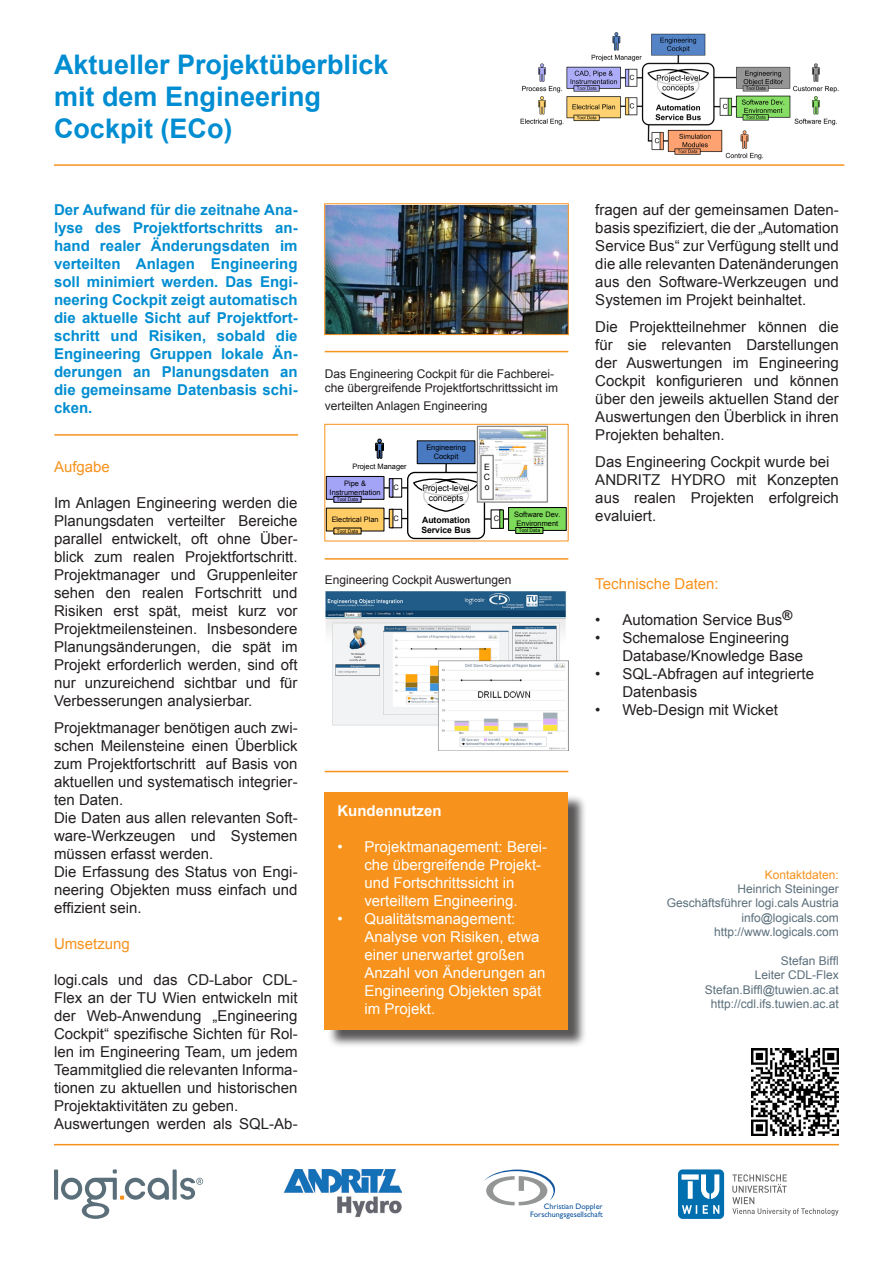
<style>
.page{position:relative;width:893px;height:1263px;background:#fff}
.page>*{position:absolute;margin:0;border:0;box-sizing:border-box;transform-origin:0 0}
.t1{font:700 27px/32.4px "Arial";color:#008dd1}
.t2{font:15px/18px "Arial";color:#231f20;text-align:justify}
.t3{font:700 15px/18px "Arial";color:#008dd1;text-align:justify}
.t4{font:15px/18px "Arial";color:#fff}
.t5{font:15px "Arial";color:#f7931d}
.t6{font:700 15px "Arial";color:#fff}
.t7{font:12px "Arial";color:#5b6f7b}
.t8{font:12px/14.4px "Arial";color:#231f20}
.t9{font:12px "Arial";color:#f7931d}
.t10{font:8.7px/10.5px "Arial";color:#000;text-align:center}
.t11{font:700 8.7px/10.5px "Arial";color:#000}
.t12{font:7.95px/7.8px "Gill Sans";color:#10559f;text-align:right}
.t13{font:7.5px/9px "Arial";color:#000;text-align:center}
.t14{font:4.95px "Arial";color:#000}
</style>
<div class="page">
<hr style="left:54px;top:1144px;width:785px;height:1px;background:#f7931d">
<hr style="left:54px;top:164px;width:790px;height:2px;background:#f7931d">
<div style="left:327px;top:794px;width:260px;height:254px;background:#231f20;opacity:.75"></div>
<div style="left:325px;top:792px;width:243px;height:237px;background:#f7931d"></div>
<hr style="left:54px;top:434px;width:244px;height:2px;background:#f7931d">
<hr style="left:325px;top:351px;width:243px;height:1px;background:#f7931d">
<hr style="left:325px;top:558px;width:243px;height:2px;background:#f7931d">
<hr style="left:325px;top:771px;width:243px;height:1px;background:#f7931d">
<hr style="left:445px;top:460px;width:2px;height:20px;background:#000">
<hr style="left:373px;top:487px;width:35px;height:1px;background:#000">
<hr style="left:373px;top:518px;width:35px;height:1px;background:#000">
<div style="left:326px;top:476px;width:58px;height:23px;background:#a4a4f7"></div>
<div style="left:326px;top:476px;width:58px;height:24px;border:1px solid #000"></div>
<div style="left:326px;top:508px;width:58px;height:23px;background:#fc6"></div>
<div style="left:391px;top:479px;width:11px;height:18px;background:#fff"></div>
<div style="left:390px;top:478px;width:12px;height:19px;border:1px solid #000"></div>
<div style="left:391px;top:509px;width:11px;height:19px;background:#fff"></div>
<div style="left:390px;top:509px;width:12px;height:19px;border:1px solid #000"></div>
<div style="left:334px;top:496px;width:27px;height:6px;background:#a4a4f7"></div>
<div style="left:333px;top:496px;width:28px;height:7px;border:1px solid #000"></div>
<div style="left:334px;top:528px;width:27px;height:6px;background:#fc6"></div>
<div style="left:389px;top:478px;width:4px;height:19px;border:1px solid #000"></div>
<div style="left:389px;top:509px;width:4px;height:19px;border:1px solid #000"></div>
<svg style="left:375px;top:439px;width:9px;height:20px"></svg>
<hr style="left:482px;top:518px;width:27px;height:2px;background:#000">
<div style="left:509px;top:507px;width:57px;height:23px;background:#7dda5a"></div>
<div style="left:508px;top:507px;width:59px;height:24px;border:1px solid #000"></div>
<div style="left:491px;top:510px;width:11px;height:18px;background:#fff"></div>
<div style="left:516px;top:527px;width:27px;height:6px;background:#7dda5a"></div>
<div style="left:515px;top:527px;width:28px;height:7px;border:1px solid #000"></div>
<hr style="left:500px;top:510px;width:3px;height:18px;background:#7dda5a">
<div style="left:499px;top:509px;width:5px;height:20px;border:1px solid #000"></div>
<div style="left:408px;top:472px;width:76px;height:66px;background:#fff;border-radius:7px"></div>
<div style="left:407px;top:472px;width:78px;height:67px;border:1px solid #000;border-radius:7px"></div>
<svg style="left:423px;top:479px;width:46px;height:33px"></svg>
<svg style="left:413px;top:477px;width:64px;height:20px"></svg>
<div style="left:422px;top:483px;width:48px;height:21px;background:#fff;opacity:.8"></div>
<div style="left:417px;top:441px;width:58px;height:23px;background:#4979c0"></div>
<div style="left:417px;top:441px;width:58px;height:23px;border:1px solid #000"></div>
<svg style="left:479px;top:429px;width:67px;height:72px"></svg>
<div style="left:477px;top:426px;width:71px;height:77px;border:1px solid #8c8c8c"></div>
<img style="left:480px;top:430px;width:65px;height:71px">
<div style="left:480px;top:455px;width:14px;height:45px;border:1px solid #808080"></div>
<div style="left:325px;top:424px;width:243px;height:117px;border:1px solid #f7931d"></div>
<img style="left:325px;top:591px;width:243px;height:159px">
<img style="left:326px;top:206px;width:240px;height:127px">
<div style="left:324px;top:204px;width:244px;height:131px;border:1px solid #f7931d"></div>
<hr style="left:54px;top:1169px;width:4px;height:31px;background:#5b6f7b">
<svg style="left:173px;top:1169px;width:4px;height:31px"></svg>
<svg style="left:61px;top:1169px;width:108px;height:50px"></svg>
<svg style="left:180px;top:1178px;width:23px;height:22px"></svg>
<svg style="left:484px;top:1169px;width:71px;height:36px"></svg>
<svg style="left:732px;top:1174px;width:107px;height:42px"></svg>
<svg style="left:678px;top:1169px;width:46px;height:50px"></svg>
<img style="left:752px;top:1048px;width:87px;height:87px">
<img style="left:283px;top:1169px;width:119px;height:49px">
<img style="left:520px;top:32px;width:319px;height:127px">
<p class="t1" style="left:54px;top:49px;width:336px">Aktueller Projektüberblick mit dem Engineering<br>Cockpit (ECo)</p>
<p class="t3" style="left:54px;top:201px;width:245px">Der Aufwand für die zeitnahe Ana&shy;lyse des Projektfortschritts an&shy;hand realer Änderungsdaten im verteilten Anlagen Engineering soll minimiert werden. Das Engi&shy;neering Cockpit zeigt automatisch die aktuelle Sicht auf Projektfort&shy;schritt und Risiken, sobald die Engineering Gruppen lokale Än&shy;derungen an Planungsdaten an die gemeinsame Datenbasis schi&shy;cken.</p>
<p class="t5" style="left:54px;top:456px;width:57px">Aufgabe</p>
<p class="t2" style="left:54px;top:493px;width:245px">Im Anlagen Engineering werden die Planungsdaten verteilter Bereiche parallel entwickelt, oft ohne Über&shy;blick zum realen Projektfortschritt.<br>Projektmanager und Gruppenleiter sehen den realen Fortschritt und Risiken erst spät, meist kurz vor Projektmeilensteinen. Insbesondere Planungsänderungen, die spät im Projekt erforderlich werden, sind oft nur unzureichend sichtbar und für Verbesserungen analysierbar.</p>
<p class="t2" style="left:54px;top:718px;width:245px">Projektmanager benötigen auch zwi&shy;schen Meilensteine einen Überblick zum Projektfortschritt auf Basis von aktuellen und systematisch integrier&shy;ten Daten.</p>
<p class="t2" style="left:54px;top:808px;width:245px">Die Daten aus allen relevanten Soft&shy;ware-Werkzeugen und Systemen müssen erfasst werden.</p>
<p class="t2" style="left:54px;top:862px;width:245px">Die Erfassung des Status von Engi&shy;neering Objekten muss einfach und effizient sein.</p>
<p class="t5" style="left:54px;top:933px;width:77px">Umsetzung</p>
<p class="t2" style="left:54px;top:970px;width:245px">logi.cals und das CD-Labor CDL-Flex an der TU Wien entwickeln mit der Web-Anwendung „Engineering Cockpit“ spezifische Sichten für Rol&shy;len im Engineering Team, um jedem Teammitglied die relevanten Informa&shy;tionen zu aktuellen und historischen Projektaktivitäten zu geben.</p>
<p class="t2" style="left:54px;top:1114px;width:245px">Auswertungen werden als SQL-Ab-</p>
<p class="t8" style="left:325px;top:366px;width:235px">Das Engineering Cockpit für die Fachberei&shy;che übergreifende Projektfortschrittssicht im</p>
<p class="t8" style="left:325px;top:399px;width:164px">verteilten Anlagen Engineering</p>
<p class="t13" style="left:426px;top:443px;width:41px">Engineering<br>Cockpit</p>
<p class="t13" style="left:352px;top:461px;width:56px">Project Manager</p>
<p class="t13" style="left:330px;top:479px;width:53px">Pipe &amp;<br>Instrumentation</p>
<p class="t13" style="left:332px;top:515px;width:48px">Electrical Plan</p>
<p class="t14" style="left:337px;top:496px;width:23px">Tool Data</p>
<p class="t14" style="left:337px;top:527px;width:23px">Tool Data</p>
<p class="t13" style="left:394px;top:483px;width:7px">C</p>
<p class="t13" style="left:394px;top:514px;width:7px">C</p>
<p class="t10" style="left:422px;top:483px;width:49px">Project-level concepts</p>
<p class="t11" style="left:421px;top:515px;width:51px">Automation<br>Service Bus</p>
<p class="t10" style="left:484px;top:461px;width:8px;text-align:justify">E C o</p>
<p class="t13" style="left:494px;top:514px;width:7px">C</p>
<p class="t13" style="left:514px;top:510px;width:48px">Software Dev.<br>Environment</p>
<p class="t14" style="left:519px;top:527px;width:23px">Tool Data</p>
<p class="t8" style="left:325px;top:573px;width:188px">Engineering Cockpit Auswertungen</p>
<p class="t6" style="left:337px;top:800px;width:106px">Kundennutzen</p>
<p class="t4" style="left:364px;top:837px;width:184px;text-indent:-27px">• Projektmanagement: Berei&shy;che übergreifende Projekt&shy;und Fortschrittssicht in verteiltem Engineering.</p>
<p class="t4" style="left:364px;top:909px;width:182px;text-indent:-27px">• Qualitätsmanagement:<br>Analyse von Risiken, etwa einer unerwartet großen<br>Anzahl von Änderungen an<br>Engineering Objekten spät im Projekt.</p>
<p class="t2" style="left:595px;top:200px;width:245px">fragen auf der gemeinsamen Daten&shy;basis spezifiziert, die der „Automation Service Bus“ zur Verfügung stellt und die alle relevanten Datenänderungen aus den Software-Werkzeugen und Systemen im Projekt beinhaltet.</p>
<p class="t2" style="left:595px;top:317px;width:245px">Die Projektteilnehmer können die für sie relevanten Darstellungen der Auswertungen im Engineering Cockpit konfigurieren und können über den jeweils aktuellen Stand der Auswertungen den Überblick in ihren Projekten behalten.</p>
<p class="t2" style="left:595px;top:452px;width:236px">Das Engineering Cockpit wurde bei</p>
<p class="t2" style="left:595px;top:470px;width:245px">ANDRITZ HYDRO mit Konzepten aus realen Projekten erfolgreich evaluiert.</p>
<p class="t5" style="left:595px;top:573px;width:125px">Technische Daten:</p>
<p class="t2" style="left:595px;top:610px;width:199px">• Automation Service Bus<sup>®</sup></p>
<p class="t2" style="left:622px;top:628px;width:182px;text-indent:-27px">• Schemalose Engineering<br>Database/Knowledge Base</p>
<p class="t2" style="left:622px;top:664px;width:193px;text-indent:-27px">• SQL-Abfragen auf integrierte<br>Datenbasis</p>
<p class="t2" style="left:595px;top:700px;width:184px">• Web-Design mit Wicket</p>
<p class="t9" style="left:765px;top:866px;width:76px">Kontaktdaten:</p>
<p class="t7" style="left:738px;top:881px;width:103px">Heinrich Steininger</p>
<p class="t7" style="left:667px;top:895px;width:174px">Geschäftsführer logi.cals Austria</p>
<p class="t7" style="left:741px;top:910px;width:99px">info@logicals.com</p>
<p class="t7" style="left:714px;top:924px;width:126px">http://www.logicals.com</p>
<p class="t7" style="left:781px;top:953px;width:60px">Stefan Biffl</p>
<p class="t7" style="left:755px;top:967px;width:86px">Leiter CDL-Flex</p>
<p class="t7" style="left:705px;top:982px;width:136px">Stefan.Biffl@tuwien.ac.at</p>
<p class="t7" style="left:711px;top:996px;width:130px">http://cdl.ifs.tuwien.ac.at</p>
<p class="t12" style="left:530px;top:1203px;width:74px">Christian Doppler<br>Forschungsgesellschaft</p>
</div>
